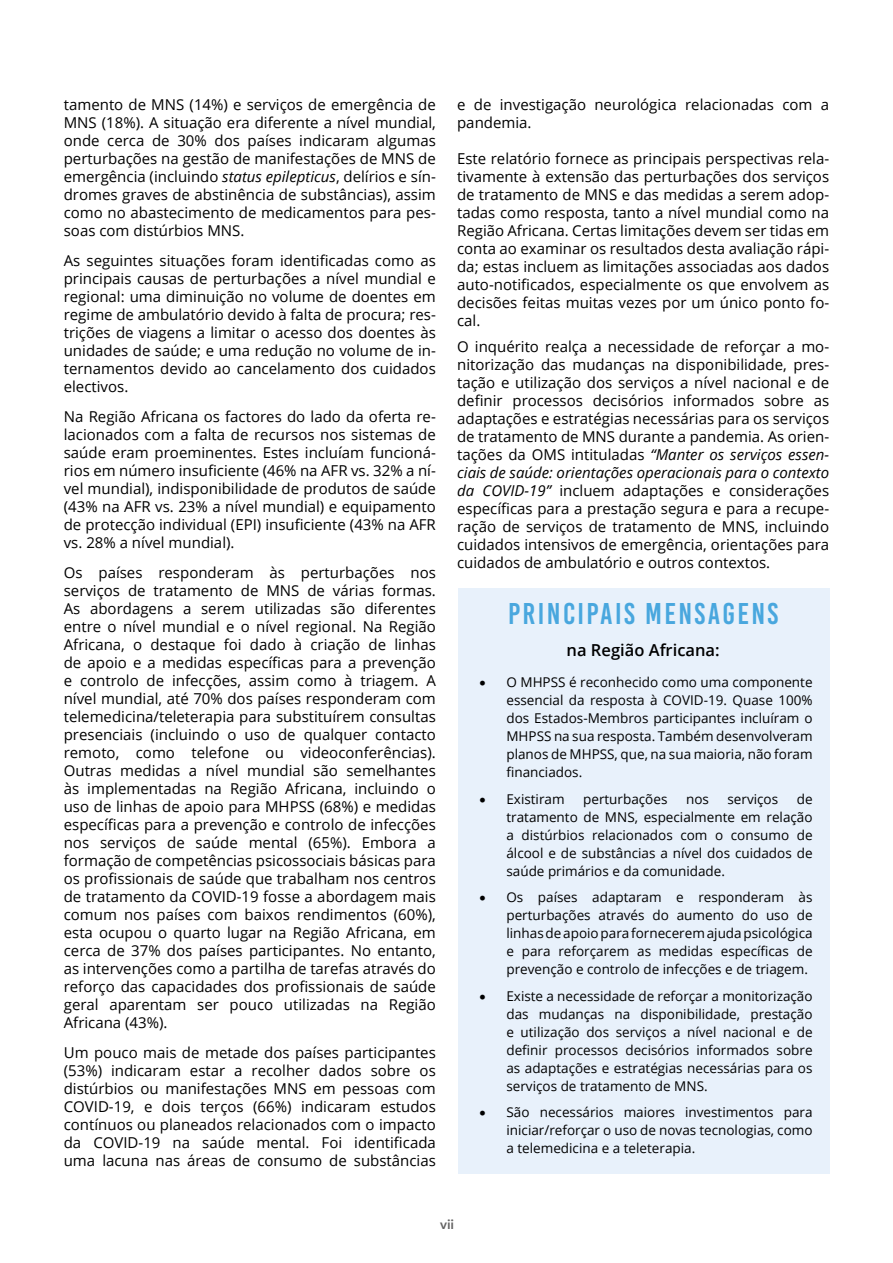
<style>
.page{position:relative;width:893px;height:1263px;background:#fff}
.page>*{position:absolute;margin:0;border:0;box-sizing:border-box;transform-origin:0 0}
.t1{font:30px "Bebas Kai";letter-spacing:.08em;color:#49a7de}
.t2{font:600 16.5px "Open Sans";color:#000}
.t3{font:15px/18px "Open Sans";color:#000;text-align:justify}
.t4{font:13.5px/18px "Open Sans";color:#000;text-align:justify}
.t5{font:600 13.5px "Avenir Next LT Pro";color:#646363}
.s1{font-style:italic}
</style>
<div class="page">
<div style="left:458px;top:588px;width:371px;height:586px;background:#e8f1fb"></div>
<p class="t3" style="left:64px;top:96px;width:374px">tamento de MNS (14%) e serviços de emergência de MNS (18%). A situação era diferente a nível mundial, onde cerca de 30% dos países indicaram algumas perturbações na gestão de manifestações de MNS de emergência (incluindo <span class="s1">status epilepticus</span>, delírios e sín&shy;dromes graves de abstinência de substâncias), assim como no abastecimento de medicamentos para pes&shy;soas com distúrbios MNS.</p>
<p class="t3" style="left:64px;top:252px;width:374px">As seguintes situações foram identificadas como as principais causas de perturbações a nível mundial e regional: uma diminuição no volume de doentes em regime de ambulatório devido à falta de procura; res&shy;trições de viagens a limitar o acesso dos doentes às unidades de saúde; e uma redução no volume de in&shy;ternamentos devido ao cancelamento dos cuidados electivos.</p>
<p class="t3" style="left:64px;top:408px;width:374px">Na Região Africana os factores do lado da oferta re&shy;lacionados com a falta de recursos nos sistemas de saúde eram proeminentes. Estes incluíam funcioná&shy;rios em número insuficiente (46% na AFR vs. 32% a ní&shy;vel mundial), indisponibilidade de produtos de saúde (43% na AFR vs. 23% a nível mundial) e equipamento de protecção individual (EPI) insuficiente (43% na AFR vs. 28% a nível mundial).</p>
<p class="t3" style="left:64px;top:564px;width:374px">Os países responderam às perturbações nos serviços de tratamento de MNS de várias formas.<br>As abordagens a serem utilizadas são diferentes entre o nível mundial e o nível regional. Na Região Africana, o destaque foi dado à criação de linhas de apoio e a medidas específicas para a prevenção e controlo de infecções, assim como à triagem. A nível mundial, até 70% dos países responderam com telemedicina/teleterapia para substituírem consultas presenciais (incluindo o uso de qualquer contacto remoto, como telefone ou videoconferências).<br>Outras medidas a nível mundial são semelhantes às implementadas na Região Africana, incluindo o uso de linhas de apoio para MHPSS (68%) e medidas específicas para a prevenção e controlo de infecções nos serviços de saúde mental (65%). Embora a formação de competências psicossociais básicas para os profissionais de saúde que trabalham nos centros de tratamento da COVID-19 fosse a abordagem mais comum nos países com baixos rendimentos (60%), esta ocupou o quarto lugar na Região Africana, em cerca de 37% dos países participantes. No entanto, as intervenções como a partilha de tarefas através do reforço das capacidades dos profissionais de saúde geral aparentam ser pouco utilizadas na Região Africana (43%).</p>
<p class="t3" style="left:64px;top:1044px;width:374px">Um pouco mais de metade dos países participantes (53%) indicaram estar a recolher dados sobre os distúrbios ou manifestações MNS em pessoas com COVID-19, e dois terços (66%) indicaram estudos contínuos ou planeados relacionados com o impacto da COVID-19 na saúde mental. Foi identificada uma lacuna nas áreas de consumo de substâncias</p>
<p class="t3" style="left:457px;top:96px;width:374px">e de investigação neurológica relacionadas com a pandemia.</p>
<p class="t3" style="left:457px;top:150px;width:374px">Este relatório fornece as principais perspectivas rela&shy;tivamente à extensão das perturbações dos serviços de tratamento de MNS e das medidas a serem adop&shy;tadas como resposta, tanto a nível mundial como na Região Africana. Certas limitações devem ser tidas em conta ao examinar os resultados desta avaliação rápi&shy;da; estas incluem as limitações associadas aos dados auto-notificados, especialmente os que envolvem as decisões feitas muitas vezes por um único ponto fo&shy;cal.</p>
<p class="t3" style="left:457px;top:337px;width:374px">O inquérito realça a necessidade de reforçar a mo&shy;nitorização das mudanças na disponibilidade, pres&shy;tação e utilização dos serviços a nível nacional e de definir processos decisórios informados sobre as adaptações e estratégias necessárias para os serviços de tratamento de MNS durante a pandemia. As orien&shy;tações da OMS intituladas <span class="s1">“Manter os serviços essen&shy;ciais de saúde: orientações operacionais para o contexto da COVID-19”</span> incluem adaptações e considerações específicas para a prestação segura e para a recupe&shy;ração de serviços de tratamento de MNS, incluindo cuidados intensivos de emergência, orientações para cuidados de ambulatório e outros contextos.</p>
<h1 class="t1" style="left:508px;top:597px;width:272px">PRINCIPAIS MENSAGENS</h1>
<p class="t2" style="left:567px;top:638px;width:155px">na Região Africana:</p>
<p class="t4" style="left:506px;top:673px;width:308px;text-indent:-27px">• O MHPSS é reconhecido como uma componente essencial da resposta à COVID-19. Quase 100% dos Estados-Membros participantes incluíram o MHPSS na sua resposta. Também desenvolveram planos de MHPSS, que, na sua maioria, não foram financiados.</p>
<p class="t4" style="left:479px;top:789px;width:87px">• Existiram</p>
<p class="t4" style="left:583px;top:789px;width:86px">perturbações</p>
<p class="t4" style="left:686px;top:789px;width:24px">nos</p>
<p class="t4" style="left:727px;top:789px;width:52px">serviços</p>
<p class="t4" style="left:506px;top:789px;width:308px;text-indent:290px">de tratamento de MNS, especialmente em relação a distúrbios relacionados com o consumo de álcool e de substâncias a nível dos cuidados de saúde primários e da comunidade.</p>
<p class="t4" style="left:506px;top:888px;width:308px;text-indent:-27px">• Os países adaptaram e responderam às perturbações através do aumento do uso de linhas de apoio para fornecerem ajuda psicológica e para reforçarem as medidas específicas de prevenção e controlo de infecções e de triagem.</p>
<p class="t4" style="left:506px;top:986px;width:308px;text-indent:-27px">• Existe a necessidade de reforçar a monitorização das mudanças na disponibilidade, prestação e utilização dos serviços a nível nacional e de definir processos decisórios informados sobre as adaptações e estratégias necessárias para os serviços de tratamento de MNS.</p>
<p class="t4" style="left:506px;top:1103px;width:308px;text-indent:-27px">• São necessários maiores investimentos para iniciar/reforçar o uso de novas tecnologias, como a telemedicina e a teleterapia.</p>
<p class="t5" style="left:440px;top:1215px;width:16px">vii</p>
</div>
